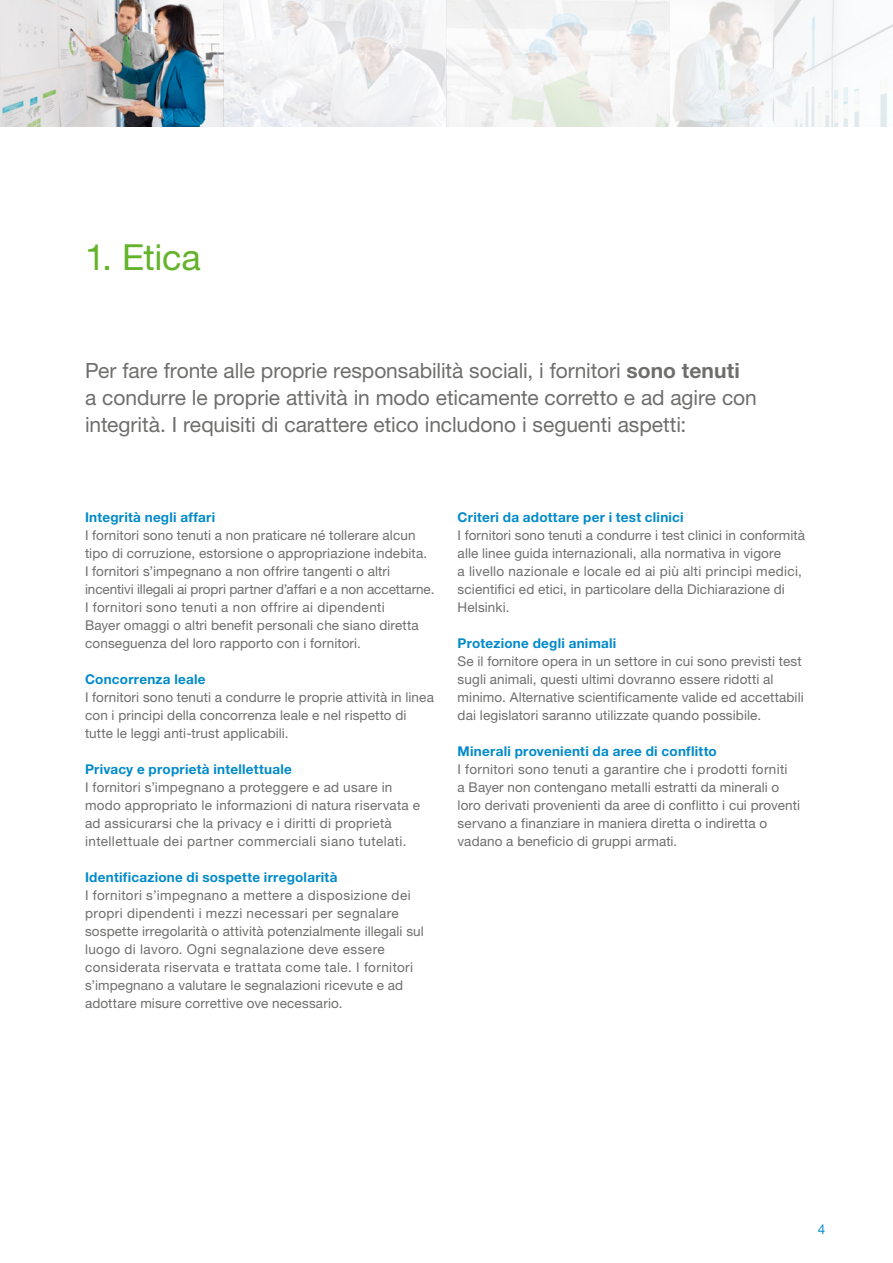
<style>
.page{position:relative;width:893px;height:1263px;background:#fff}
.page>*{position:absolute;margin:0;border:0;box-sizing:border-box;transform-origin:0 0}
.t1{font:36px "Helvetica Neue LTW1 G";letter-spacing:-.01em;color:#64b32b}
.t2{font:21px/27px "Helvetica Neue LTW1 G";letter-spacing:-.005em;color:#6e6e6d}
.t3{font:13.5px/18px "Helvetica Neue LTW1 G";letter-spacing:.01em;color:#6e6e6d}
.t4{font:700 13.5px "Helvetica Neue LTW1 G";letter-spacing:.02em;color:#008aca}
.t5{font:13.5px "Helvetica Neue LTW1 G";color:#008aca}
.s1{font-weight:700}
</style>
<div class="page">
<img style="left:0;top:0;width:223px;height:126px">
<svg style="left:223px;top:0;width:223px;height:126px;fill:#f1f2f4"></svg>
<svg style="left:446px;top:0;width:224px;height:126px;fill:#f3f3f3"></svg>
<svg style="left:672px;top:0;width:221px;height:126px;fill:#f6f8f9"></svg>
<h1 class="t1" style="left:85px;top:235px;width:117px">1. Etica</h1>
<h2 class="t2" style="left:85px;top:357px;width:673px">Per fare fronte alle proprie responsabilità sociali, i fornitori <span class="s1">sono tenuti<br></span>a condurre le proprie attività in modo eticamente corretto e ad agire con integrità. I requisiti di carattere etico includono i seguenti aspetti:</h2>
<p class="t4" style="left:85px;top:509px;width:132px">Integrità negli affari</p>
<p class="t3" style="left:85px;top:526px;width:351px">I fornitori sono tenuti a non praticare né tollerare alcun tipo di corruzione, estorsione o appropriazione indebita.<br>I fornitori s’impegnano a non offrire tangenti o altri incentivi illegali ai propri partner d’affari e a non accettarne.<br>I fornitori sono tenuti a non offrire ai dipendenti<br>Bayer omaggi o altri benefit personali che siano diretta conseguenza del loro rapporto con i fornitori.</p>
<p class="t4" style="left:85px;top:671px;width:122px">Concorrenza leale</p>
<p class="t3" style="left:85px;top:688px;width:350px">I fornitori sono tenuti a condurre le proprie attività in linea con i principi della concorrenza leale e nel rispetto di tutte le leggi anti-trust applicabili.</p>
<p class="t4" style="left:85px;top:761px;width:208px">Privacy e proprietà intellettuale</p>
<p class="t3" style="left:85px;top:778px;width:337px">I fornitori s’impegnano a proteggere e ad usare in modo appropriato le informazioni di natura riservata e ad assicurarsi che la privacy e i diritti di proprietà intellettuale dei partner commerciali siano tutelati.</p>
<p class="t4" style="left:85px;top:869px;width:254px">Identificazione di sospette irregolarità</p>
<p class="t3" style="left:85px;top:886px;width:340px">I fornitori s’impegnano a mettere a disposizione dei propri dipendenti i mezzi necessari per segnalare sospette irregolarità o attività potenzialmente illegali sul luogo di lavoro. Ogni segnalazione deve essere considerata riservata e trattata come tale. I fornitori s’impegnano a valutare le segnalazioni ricevute e ad adottare misure correttive ove necessario.</p>
<p class="t4" style="left:458px;top:509px;width:228px">Criteri da adottare per i test clinici</p>
<p class="t3" style="left:458px;top:526px;width:349px">I fornitori sono tenuti a condurre i test clinici in conformità alle linee guida internazionali, alla normativa in vigore<br>a livello nazionale e locale ed ai più alti principi medici, scientifici ed etici, in particolare della Dichiarazione di Helsinki.</p>
<p class="t4" style="left:458px;top:635px;width:160px">Protezione degli animali</p>
<p class="t3" style="left:458px;top:652px;width:348px">Se il fornitore opera in un settore in cui sono previsti test sugli animali, questi ultimi dovranno essere ridotti al minimo. Alternative scientificamente valide ed accettabili dai legislatori saranno utilizzate quando possibile.</p>
<p class="t4" style="left:458px;top:743px;width:261px">Minerali provenienti da aree di conflitto</p>
<p class="t3" style="left:458px;top:760px;width:344px">I fornitori sono tenuti a garantire che i prodotti forniti<br>a Bayer non contengano metalli estratti da minerali o loro derivati provenienti da aree di conflitto i cui proventi servano a finanziare in maniera diretta o indiretta o vadano a beneficio di gruppi armati.</p>
<p class="t5" style="left:818px;top:1221px;width:9px">4</p>
</div>
